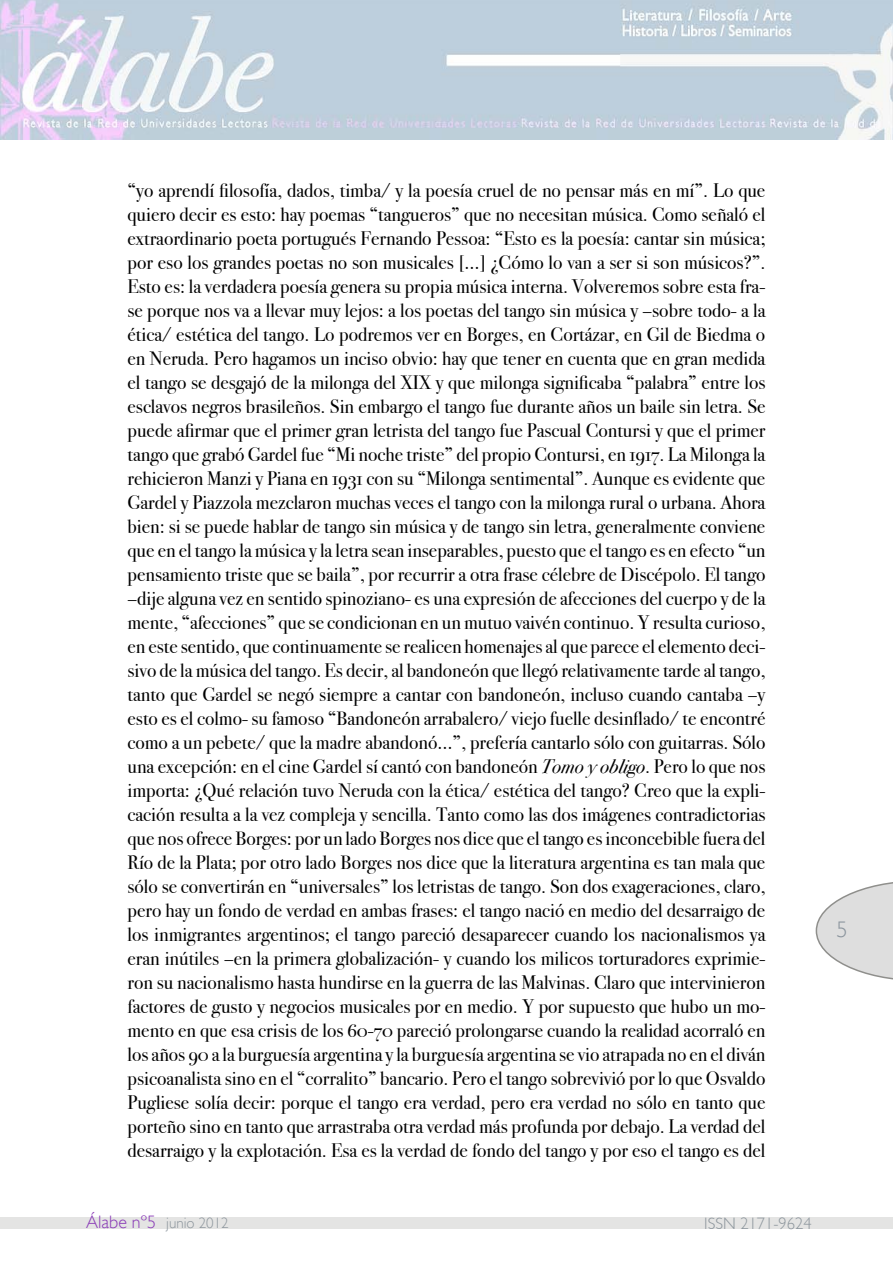
<style>
.page{position:relative;width:893px;height:1263px;background:#fff}
.page>*{position:absolute;margin:0;border:0;box-sizing:border-box;transform-origin:0 0}
.t1{font:300 22.5px "Gill Sans";color:#8a949d}
.t2{font:19.5px/24px "Bodoni Svty Two OSITCTT Book";color:#000;text-align:justify}
.t3{font:300 16.5px "Gill Sans";color:#8c959c}
.t4{font:300 15px "Gill Sans";color:#8c959c}
.s1{font-family:"Bodoni Svty Two OSITCTT Book It"}
.s2{font-size:18px;color:#893ab6}
</style>
<div class="page">
<svg style="left:816px;top:882px;width:77px;height:98px"></svg>
<img style="left:0;top:0;width:893px;height:139px">
<div style="left:0;top:1218px;width:893px;height:11px;background:#e4e4e3"></div>
<p class="t2" style="left:128px;top:178px;width:639px">“yo aprendí filosofía, dados, timba/ y la poesía cruel de no pensar más en mí”. Lo que quiero decir es esto: hay poemas “tangueros” que no necesitan música. Como señaló el extraordinario poeta portugués Fernando Pessoa: “Esto es la poesía: cantar sin música; por eso los grandes poetas no son musicales […] ¿Cómo lo van a ser si son músicos?”.<br>Esto es: la verdadera poesía genera su propia música interna. Volveremos sobre esta fra&shy;se porque nos va a llevar muy lejos: a los poetas del tango sin música y –sobre todo- a la ética/ estética del tango. Lo podremos ver en Borges, en Cortázar, en Gil de Biedma o en Neruda. Pero hagamos un inciso obvio: hay que tener en cuenta que en gran medida el tango se desgajó de la milonga del XIX y que milonga significaba “palabra” entre los esclavos negros brasileños. Sin embargo el tango fue durante años un baile sin letra. Se puede afirmar que el primer gran letrista del tango fue Pascual Contursi y que el primer tango que grabó Gardel fue “Mi noche triste” del propio Contursi, en 1917. La Milonga la rehicieron Manzi y Piana en 1931 con su “Milonga sentimental”. Aunque es evidente que Gardel y Piazzola mezclaron muchas veces el tango con la milonga rural o urbana. Ahora bien: si se puede hablar de tango sin música y de tango sin letra, generalmente conviene que en el tango la música y la letra sean inseparables, puesto que el tango es en efecto “un pensamiento triste que se baila”, por recurrir a otra frase célebre de Discépolo. El tango –dije alguna vez en sentido spinoziano- es una expresión de afecciones del cuerpo y de la mente, “afecciones” que se condicionan en un mutuo vaivén continuo. Y resulta curioso, en este sentido, que continuamente se realicen homenajes al que parece el elemento deci&shy;sivo de la música del tango. Es decir, al bandoneón que llegó relativamente tarde al tango, tanto que Gardel se negó siempre a cantar con bandoneón, incluso cuando cantaba –y esto es el colmo- su famoso “Bandoneón arrabalero/ viejo fuelle desinflado/ te encontré como a un pebete/ que la madre abandonó…”, prefería cantarlo sólo con guitarras. Sólo una excepción: en el cine Gardel sí cantó con bandoneón <span class="s1">Tomo y obligo</span>. Pero lo que nos importa: ¿Qué relación tuvo Neruda con la ética/ estética del tango? Creo que la expli&shy;cación resulta a la vez compleja y sencilla. Tanto como las dos imágenes contradictorias que nos ofrece Borges: por un lado Borges nos dice que el tango es inconcebible fuera del Río de la Plata; por otro lado Borges nos dice que la literatura argentina es tan mala que sólo se convertirán en “universales” los letristas de tango. Son dos exageraciones, claro, pero hay un fondo de verdad en ambas frases: el tango nació en medio del desarraigo de los inmigrantes argentinos; el tango pareció desaparecer cuando los nacionalismos ya eran inútiles –en la primera globalización- y cuando los milicos torturadores exprimie&shy;ron su nacionalismo hasta hundirse en la guerra de las Malvinas. Claro que intervinieron factores de gusto y negocios musicales por en medio. Y por supuesto que hubo un mo&shy;mento en que esa crisis de los 60-70 pareció prolongarse cuando la realidad acorraló en los años 90 a la burguesía argentina y la burguesía argentina se vio atrapada no en el diván psicoanalista sino en el “corralito” bancario. Pero el tango sobrevivió por lo que Osvaldo Pugliese solía decir: porque el tango era verdad, pero era verdad no sólo en tanto que porteño sino en tanto que arrastraba otra verdad más profunda por debajo. La verdad del desarraigo y la explotación. Esa es la verdad de fondo del tango y por eso el tango es del</p>
<p class="t4" style="left:86px;top:1214px;width:144px"><span class="s2">Álabe nº5</span> junio 2012</p>
<p class="t3" style="left:704px;top:1214px;width:109px">ISSN 2171-9624</p>
<p class="t1" style="left:837px;top:917px;width:13px">5</p>
</div>
